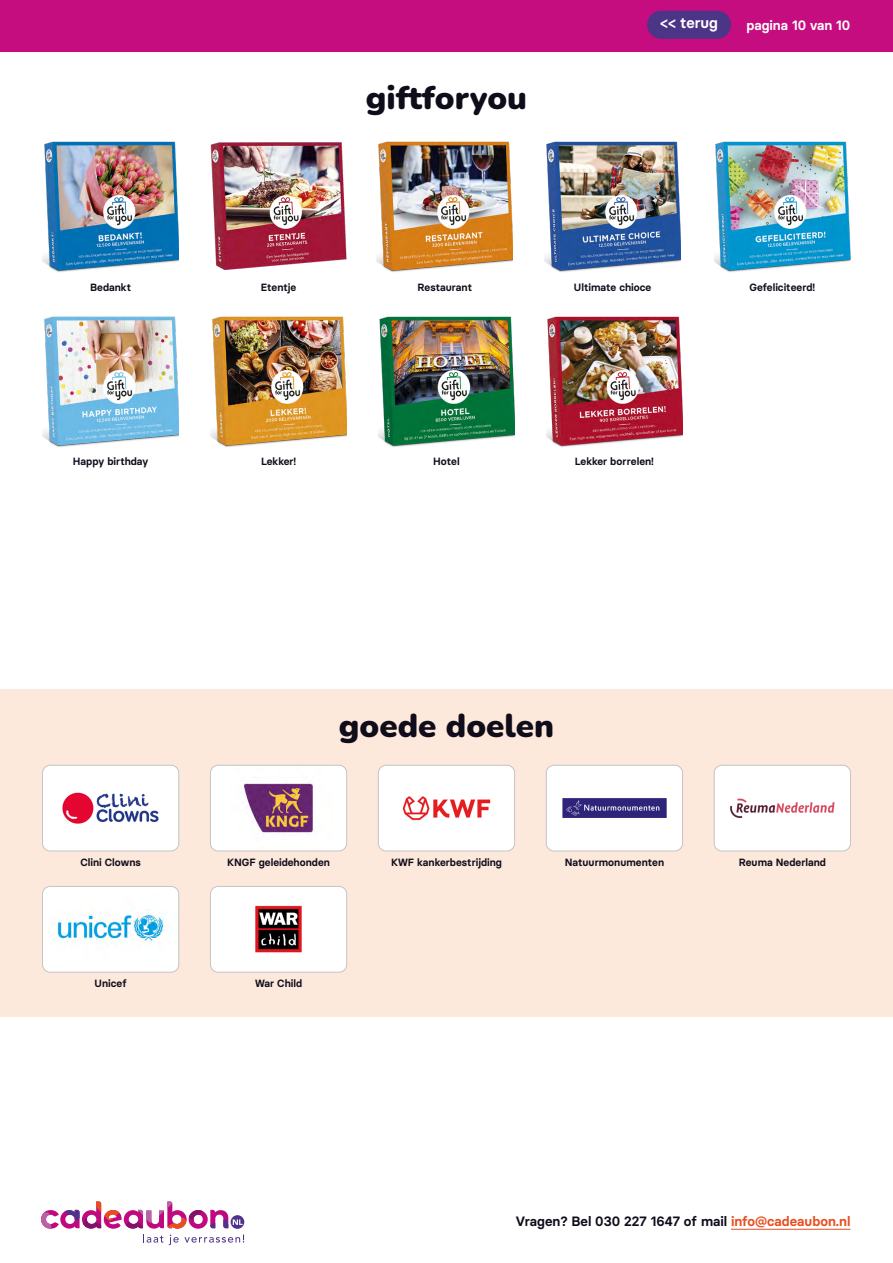
<style>
.page{position:relative;width:893px;height:1263px;background:#fff}
.page>*{position:absolute;margin:0;border:0;box-sizing:border-box;transform-origin:0 0}
.t1{font:900 33px "Nunito";color:#100d1b}
.t2{font:600 15px "Basier Circle";color:#fff}
.t3{font:600 13.5px "Basier Circle";color:#100d1b}
.t4{font:600 13.5px "Basier Circle";color:#fff}
.t5{font:600 10.5px "Basier Circle";color:#100d1b}
.s1{color:#e94e1d}
</style>
<div class="page">
<div style="left:0;top:0;width:893px;height:51px;background:#c60d7f"></div>
<div style="left:647px;top:11px;width:84px;height:28px;background:#4c3487;border-radius:14px"></div>
<div style="left:0;top:689px;width:893px;height:327px;background:#fde8dc"></div>
<hr style="left:731px;top:1229px;width:119px;height:1px;background:#e94e1d">
<svg style="left:41px;top:1201px;width:203px;height:44px"></svg>
<img style="left:44px;top:765px;width:135px;height:86px">
<div style="left:42px;top:765px;width:137px;height:86px;border:1px solid #c5c5c5;border-radius:8px"></div>
<img style="left:43px;top:886px;width:136px;height:86px">
<div style="left:42px;top:886px;width:137px;height:86px;border:1px solid #c5c5c5;border-radius:8px"></div>
<img style="left:714px;top:765px;width:135px;height:86px">
<div style="left:714px;top:765px;width:137px;height:86px;border:1px solid #c5c5c5;border-radius:8px"></div>
<img style="left:210px;top:765px;width:137px;height:86px">
<div style="left:210px;top:765px;width:137px;height:86px;border:1px solid #c5c5c5;border-radius:8px"></div>
<img style="left:210px;top:886px;width:137px;height:86px">
<div style="left:210px;top:886px;width:137px;height:86px;border:1px solid #c5c5c5;border-radius:8px"></div>
<img style="left:378px;top:765px;width:137px;height:86px">
<div style="left:378px;top:765px;width:137px;height:86px;border:1px solid #c5c5c5;border-radius:8px"></div>
<img style="left:546px;top:765px;width:136px;height:86px">
<div style="left:546px;top:765px;width:137px;height:86px;border:1px solid #c5c5c5;border-radius:8px"></div>
<img style="left:43px;top:141px;width:136px;height:131px">
<img style="left:43px;top:316px;width:136px;height:131px">
<img style="left:714px;top:141px;width:136px;height:131px">
<img style="left:211px;top:316px;width:136px;height:131px">
<img style="left:545px;top:141px;width:136px;height:131px">
<img style="left:210px;top:142px;width:137px;height:128px">
<img style="left:378px;top:316px;width:137px;height:131px">
<img style="left:546px;top:316px;width:136px;height:131px">
<img style="left:377px;top:141px;width:136px;height:131px">
<p class="t5" style="left:90px;top:280px;width:42px">Bedankt</p>
<p class="t5" style="left:73px;top:455px;width:77px">Happy birthday</p>
<p class="t5" style="left:261px;top:280px;width:37px">Etentje</p>
<p class="t5" style="left:261px;top:455px;width:37px">Lekker!</p>
<h1 class="t1" style="left:366px;top:74px;width:163px">giftforyou</h1>
<h2 class="t2" style="left:660px;top:14px;width:59px">&lt;&lt; terug</h2>
<p class="t4" style="left:746px;top:17px;width:105px">pagina 10 van 10</p>
<p class="t5" style="left:417px;top:280px;width:56px">Restaurant</p>
<p class="t5" style="left:749px;top:280px;width:67px">Gefeliciteerd!</p>
<p class="t5" style="left:574px;top:280px;width:79px">Ultimate chioce</p>
<p class="t5" style="left:433px;top:455px;width:28px">Hotel</p>
<p class="t5" style="left:575px;top:455px;width:81px">Lekker borrelen!</p>
<p class="t5" style="left:80px;top:856px;width:62px">Clini Clowns</p>
<p class="t5" style="left:95px;top:977px;width:34px">Unicef</p>
<h1 class="t1" style="left:339px;top:702px;width:217px">goede doelen</h1>
<p class="t5" style="left:227px;top:856px;width:104px">KNGF geleidehonden</p>
<p class="t5" style="left:255px;top:977px;width:49px">War Child</p>
<p class="t5" style="left:391px;top:856px;width:112px">KWF kankerbestrijding</p>
<p class="t5" style="left:565px;top:856px;width:101px">Natuurmonumenten</p>
<p class="t5" style="left:739px;top:856px;width:89px">Reuma Nederland</p>
<p class="t3" style="left:516px;top:1213px;width:336px">Vragen? Bel 030 227 1647 of mail <span class="s1">info@cadeaubon.nl</span></p>
</div>
